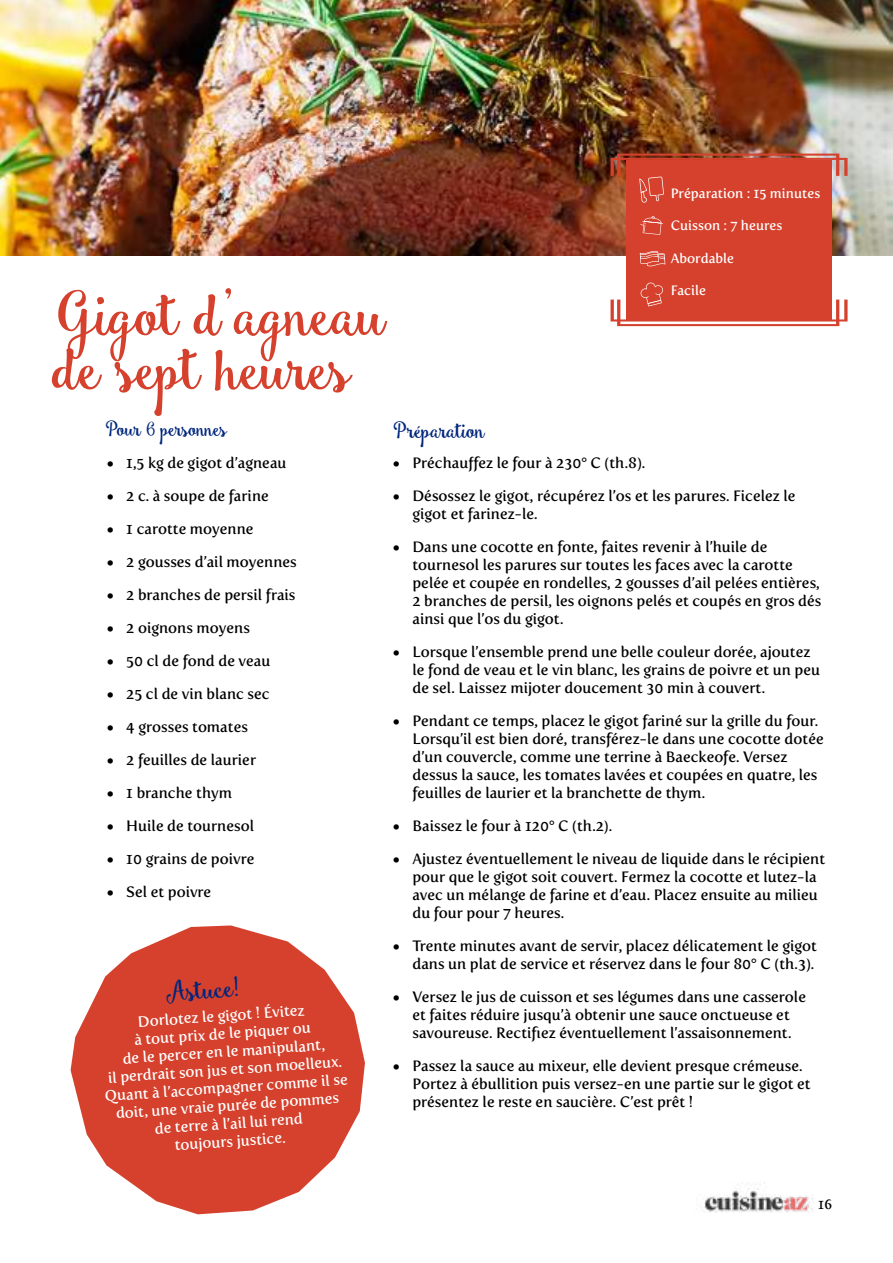
<style>
.page{position:relative;width:893px;height:1263px;background:#fff}
.page>*{position:absolute;margin:0;border:0;box-sizing:border-box;transform-origin:0 0}
.t1{font:60px/54px "Smoothie Shoppe";color:#d5412d}
.t2{font:25.5px "Smoothie Shoppe";color:#00257c}
.t3{font:21px "Smoothie Shoppe";color:#00257c}
.t4{font:19.5px "Smoothie Shoppe";color:#00257c}
.t5{font:15px/18px "Fertigo Pro";color:#000}
.t6{font:15px/18px "Fertigo Pro";color:#fff;text-align:center}
.t7{font:13.5px "Fertigo Pro";color:#fff}
.t8{font:13.5px "Fertigo Pro";color:#000}
</style>
<div class="page">
<img style="left:704px;top:1182px;width:110px;height:30px">
<img style="left:0;top:0;width:893px;height:255px">
<svg style="left:71px;top:925px;width:294px;height:289px"></svg>
<svg style="left:78px;top:929px;width:278px;height:274px;fill:#d5412d"></svg>
<div style="left:626px;top:160px;width:206px;height:159px;background:#d5412d"></div>
<svg style="left:610px;top:154px;width:238px;height:49px"></svg>
<svg style="left:640px;top:216px;width:23px;height:19px"></svg>
<svg style="left:640px;top:251px;width:25px;height:15px"></svg>
<svg style="left:610px;top:282px;width:238px;height:44px"></svg>
<p class="t7" style="left:671px;top:185px;width:151px">Préparation : 15 minutes</p>
<p class="t7" style="left:671px;top:218px;width:113px">Cuisson : 7 heures</p>
<p class="t7" style="left:671px;top:250px;width:65px">Abordable</p>
<p class="t7" style="left:671px;top:283px;width:37px">Facile</p>
<h1 class="t1" style="left:54px;top:292px;width:334px">Gigot d’agneau de sept heures</h1>
<h3 class="t4" style="left:105px;top:416px;width:124px">Pour 6 personnes</h3>
<p class="t5" style="left:107px;top:454px;width:181px">• 1,5 kg de gigot d’agneau</p>
<p class="t5" style="left:107px;top:487px;width:164px">• 2 c. à soupe de farine</p>
<p class="t5" style="left:107px;top:520px;width:148px">• 1 carotte moyenne</p>
<p class="t5" style="left:107px;top:553px;width:192px">• 2 gousses d’ail moyennes</p>
<p class="t5" style="left:107px;top:586px;width:190px">• 2 branches de persil frais</p>
<p class="t5" style="left:107px;top:619px;width:145px">• 2 oignons moyens</p>
<p class="t5" style="left:107px;top:652px;width:165px">• 50 cl de fond de veau</p>
<p class="t5" style="left:107px;top:685px;width:164px">• 25 cl de vin blanc sec</p>
<p class="t5" style="left:107px;top:718px;width:143px">• 4 grosses tomates</p>
<p class="t5" style="left:107px;top:751px;width:151px">• 2 feuilles de laurier</p>
<p class="t5" style="left:107px;top:784px;width:127px">• 1 branche thym</p>
<p class="t5" style="left:107px;top:817px;width:149px">• Huile de tournesol</p>
<p class="t5" style="left:107px;top:850px;width:149px">• 10 grains de poivre</p>
<p class="t5" style="left:107px;top:883px;width:106px">• Sel et poivre</p>
<h3 class="t3" style="left:393px;top:416px;width:93px">Préparation</h3>
<p class="t5" style="left:393px;top:453px;width:254px">• Préchauffez le four à 230° C (th.8).</p>
<p class="t5" style="left:412px;top:486px;width:385px;text-indent:-20px">• Désossez le gigot, récupérez l’os et les parures. Ficelez le gigot et farinez-le.</p>
<p class="t5" style="left:412px;top:537px;width:411px;text-indent:-20px">• Dans une cocotte en fonte, faites revenir à l’huile de tournesol les parures sur toutes les faces avec la carotte pelée et coupée en rondelles, 2 gousses d’ail pelées entières, 2 branches de persil, les oignons pelés et coupés en gros dés ainsi que l’os du gigot.</p>
<p class="t5" style="left:412px;top:642px;width:409px;text-indent:-20px">• Lorsque l’ensemble prend une belle couleur dorée, ajoutez le fond de veau et le vin blanc, les grains de poivre et un peu de sel. Laissez mijoter doucement 30 min à couvert.</p>
<p class="t5" style="left:412px;top:711px;width:413px;text-indent:-20px">• Pendant ce temps, placez le gigot fariné sur la grille du four.<br>Lorsqu’il est bien doré, transférez-le dans une cocotte dotée d’un couvercle, comme une terrine à Baeckeofe. Versez dessus la sauce, les tomates lavées et coupées en quatre, les feuilles de laurier et la branchette de thym.</p>
<p class="t5" style="left:393px;top:816px;width:221px">• Baissez le four à 120° C (th.2).</p>
<p class="t5" style="left:412px;top:849px;width:414px;text-indent:-20px">• Ajustez éventuellement le niveau de liquide dans le récipient pour que le gigot soit couvert. Fermez la cocotte et lutez-la avec un mélange de farine et d’eau. Placez ensuite au milieu du four pour 7 heures.</p>
<p class="t5" style="left:393px;top:936px;width:426px;text-align:right">• Trente minutes avant de servir, placez délicatement le gigot dans un plat de service et réservez dans le four 80° C (th.3).</p>
<p class="t5" style="left:393px;top:987px;width:415px;text-align:center">• Versez le jus de cuisson et ses légumes dans une casserole et faites réduire jusqu’à obtenir une sauce onctueuse et savoureuse. Rectifiez éventuellement l’assaisonnement.</p>
<p class="t5" style="left:412px;top:1056px;width:400px;text-indent:-20px">• Passez la sauce au mixeur, elle devient presque crémeuse.<br>Portez à ébullition puis versez-en une partie sur le gigot et présentez le reste en saucière. C’est prêt !</p>
<h2 class="t2" style="left:164px;top:976px;width:76px;rotate:-4deg">Astuce!</h2>
<p class="t6" style="left:99px;top:1015px;width:245px;rotate:-4deg">Dorlotez le gigot ! Évitez<br>à tout prix de le piquer ou<br>de le percer en le manipulant,<br>il perdrait son jus et son moelleux.<br>Quant à l’accompagner comme il se doit, une vraie purée de pommes de terre à l’ail lui rend<br>toujours justice.</p>
<p class="t8" style="left:818px;top:1196px;width:16px">16</p>
</div>
